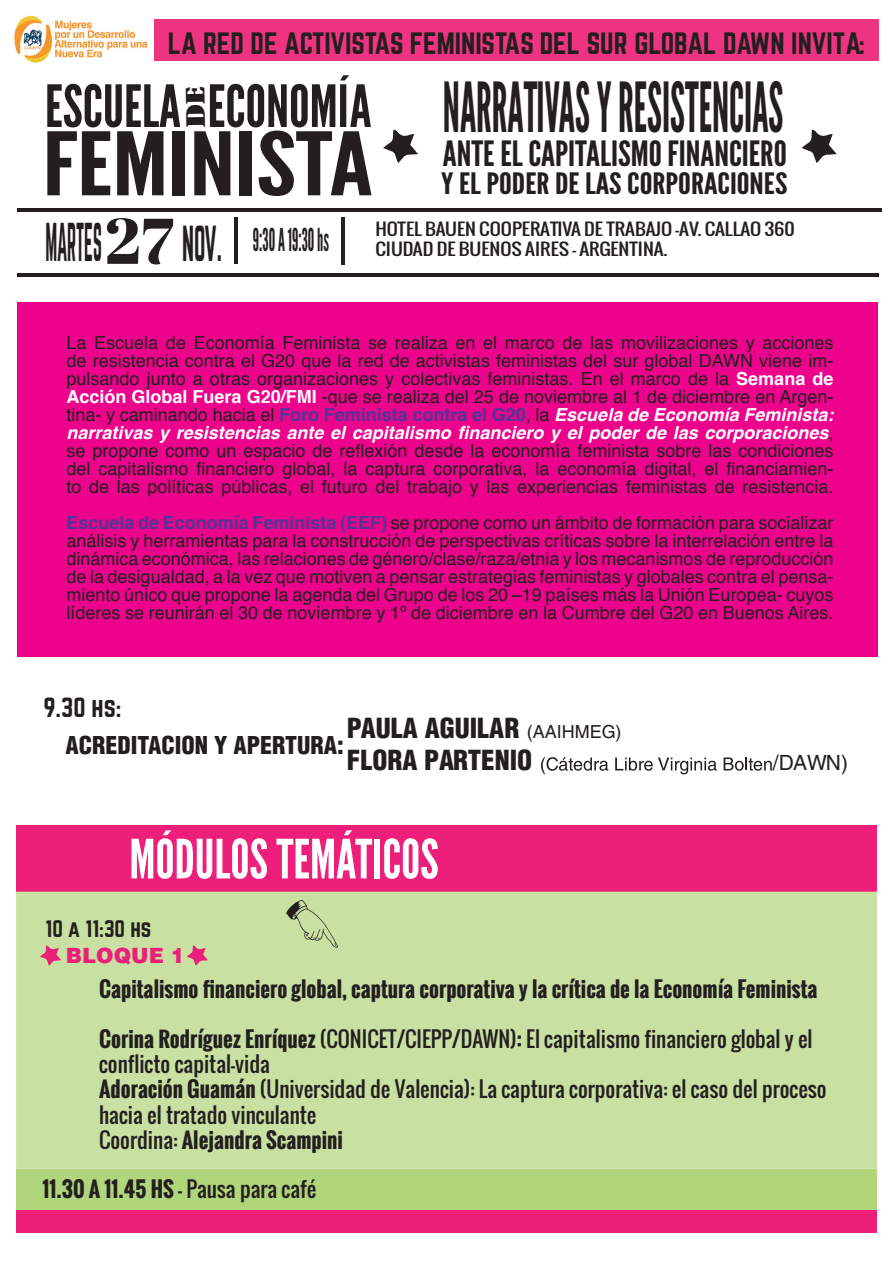
<style>
.page{position:relative;width:893px;height:1263px;background:#fff}
.page>*{position:absolute;margin:0;border:0;box-sizing:border-box;transform-origin:0 0}
.t1{font:68.85px "League Gothic";color:#231f20;scale:.63 1}
.t2{font:58.05px "League Gothic";color:#231f20}
.t3{font:54px "League Gothic";color:#fff}
.t4{font:34.8px "League Gothic";color:#231f20;scale:1.07 1}
.t5{font:31.5px "League Gothic";color:#231f20;scale:.59 1}
.t6{font:29.4px "League Gothic";color:#231f20;scale:1.23 1}
.t7{font:27px "Norwester";color:#231f20}
.t8{font:900 condensed 27px/32.4px "Helvetica LT Std";color:#231f20}
.t9{font:24.3px "Norwester";color:#231f20}
.t10{font:900 condensed 24px "Helvetica LT Std";color:#231f20}
.t11{font:21px/25.2px "Oswald";color:#231f20}
.t12{font:700 21px "Oswald";color:#231f20}
.t13{font:21px "Norwester";color:#231f20}
.t14{font:900 21px "Helvetica LT Std";color:#ee1e7b}
.t15{font:21px "Helvetica LT Std";color:#231f20}
.t16{font:18px/18px "Helvetica";color:#231f20;text-align:justify}
.t17{font:16.5px/19.8px "Oswald";color:#231f20;scale:1.17 1}
.s1{font-family:"Norwester";font-size:47.85px}
.s2{font-family:"Abril Fatface";font-size:64.35px}
.s3{font-family:"Norwester";font-size:44.25px}
.s4{font-weight:700;color:#fff}
.s5{font-weight:700;color:#503696}
.s6{font-weight:700;font-style:italic;color:#fff}
.s7{font-weight:400;font-stretch:normal;font-size:18px}
.s8{font-weight:700}
</style>
<div class="page">
<div style="left:18px;top:303px;width:860px;height:354px;background:#ed028c"></div>
<svg style="left:383px;top:130px;width:35px;height:33px"></svg>
<svg style="left:802px;top:130px;width:35px;height:33px"></svg>
<svg style="left:47px;top:131px;width:63px;height:64px"></svg>
<svg style="left:117px;top:131px;width:47px;height:64px"></svg>
<div style="left:173px;top:131px;width:12px;height:64px;background:#231f20"></div>
<div style="left:240px;top:131px;width:12px;height:64px;background:#231f20"></div>
<svg style="left:259px;top:130px;width:112px;height:66px"></svg>
<hr style="left:17px;top:273px;width:862px;height:4px;background:#231f20">
<hr style="left:235px;top:217px;width:3px;height:47px;background:#231f20">
<hr style="left:341px;top:217px;width:3px;height:48px;background:#231f20">
<div style="left:154px;top:19px;width:725px;height:42px;background:#ee3380"></div>
<img style="left:14px;top:16px;width:134px;height:47px">
<hr style="left:17px;top:209px;width:864px;height:3px;background:#231f20">
<div style="left:16px;top:825px;width:861px;height:67px;background:#ee1e7b"></div>
<div style="left:16px;top:892px;width:861px;height:277px;background:#c8e1a2"></div>
<div style="left:16px;top:1169px;width:861px;height:41px;background:#b0d57b"></div>
<svg style="left:40px;top:945px;width:21px;height:21px"></svg>
<svg style="left:187px;top:945px;width:21px;height:21px"></svg>
<svg style="left:541px;top:757px;width:67px;height:17px"></svg>
<svg style="left:615px;top:757px;width:102px;height:17px"></svg>
<svg style="left:724px;top:757px;width:48px;height:14px"></svg>
<div style="left:16px;top:1210px;width:861px;height:23px;background:#ee1e7b"></div>
<svg style="left:194px;top:131px;width:36px;height:64px"></svg>
<div style="left:284px;top:897px;width:57px;height:62px;background:#c8e1a2"></div>
<h3 class="t7" style="left:168px;top:30px;width:699px">LA RED DE ACTIVISTAS FEMINISTAS DEL SUR GLOBAL DAWN INVITA:</h3>
<h2 class="t2" style="left:45px;top:73px;width:328px">ESCUELA ECONOMÍA</h2>
<h1 class="t1" style="left:443px;top:68px;width:542px">NARRATIVAS Y RESISTENCIAS</h1>
<h3 class="t4" style="left:443px;top:134px;width:323px">ANTE EL CAPITALISMO FINANCIERO</h3>
<h3 class="t6" style="left:441px;top:167px;width:283px">Y EL PODER DE LAS CORPORACIONES</h3>
<p class="t17" style="left:375px;top:219px;width:360px">HOTEL BAUEN COOPERATIVA DE TRABAJO -AV. CALLAO 360<br>CIUDAD DE BUENOS AIRES - ARGENTINA.</p>
<h3 class="t5" style="left:45px;top:222px;width:482px"><span class="s1">MARTES</span><span class="s2">27</span> <span class="s3">NOV.</span> 9:30 A 19:30 hs</h3>
<p class="t16" style="left:67px;top:334px;width:768px">La Escuela de Economía Feminista se realiza en el marco de las movilizaciones y acciones de resistencia contra el G20 que la red de activistas feministas del sur global DAWN viene im&shy;pulsando junto a otras organizaciones y colectivas feministas. En el marco de la <span class="s4">Semana de Acción Global Fuera G20/FMI</span> -que se realiza del 25 de noviembre al 1 de diciembre en Argen&shy;tina- y caminando hacia el <span class="s5">Foro Feminista contra el G20</span>, la <span class="s6">Escuela de Economía Feminista: narrativas y resistencias ante el capitalismo financiero y el poder de las corporaciones</span>, se propone como un espacio de reflexión desde la economía feminista sobre las condiciones del capitalismo financiero global, la captura corporativa, la economía digital, el financiamien&shy;to de las políticas públicas, el futuro del trabajo y las experiencias feministas de resistencia.</p>
<p class="t16" style="left:67px;top:514px;width:768px"><span class="s5">Escuela de Economía Feminista (EEF)</span> se propone como un ámbito de formación para socializar análisis y herramientas para la construcción de perspectivas críticas sobre la interrelación entre la dinámica económica, las relaciones de género/clase/raza/etnia y los mecanismos de reproducción de la desigualdad, a la vez que motiven a pensar estrategias feministas y globales contra el pensa&shy;miento único que propone la agenda del Grupo de los 20 –19 países más la Unión Europea- cuyos líderes se reunirán el 30 de noviembre y 1º de diciembre en la Cumbre del G20 en Buenos Aires.</p>
<h3 class="t9" style="left:43px;top:696px;width:80px">9.30 hs:</h3>
<h3 class="t8" style="left:347px;top:712px;width:276px">PAULA AGUILAR <span class="s7">(AAIHMEG)<br></span>FLORA PARTENIO</h3>
<p class="t10" style="left:65px;top:730px;width:280px">ACREDITACION Y APERTURA:</p>
<h3 class="t3" style="left:129px;top:828px;width:311px">MÓDULOS TEMÁTICOS</h3>
<p class="t13" style="left:46px;top:919px;width:107px">10 a 11:30 hs</p>
<p class="t14" style="left:66px;top:941px;width:120px">BLOQUE 1</p>
<p class="t15" style="left:773px;top:751px;width:77px">/DAWN)</p>
<p class="t12" style="left:99px;top:973px;width:720px">Capitalismo financiero global, captura corporativa y la crítica de la Economía Feminista</p>
<p class="t11" style="left:99px;top:1026px;width:729px"><span class="s8">Corina Rodríguez Enríquez</span> (CONICET/CIEPP/DAWN)<span class="s8">:</span> El capitalismo financiero global y el conflicto capital-vida<br><span class="s8">Adoración Guamán</span> (Universidad de Valencia): La captura corporativa: el caso del proceso hacia el tratado vinculante<br>Coordina: <span class="s8">Alejandra Scampini</span></p>
<p class="t11" style="left:43px;top:1176px;width:275px"><span class="s8">11.30 A 11.45 HS</span> - Pausa para café</p>
</div>
